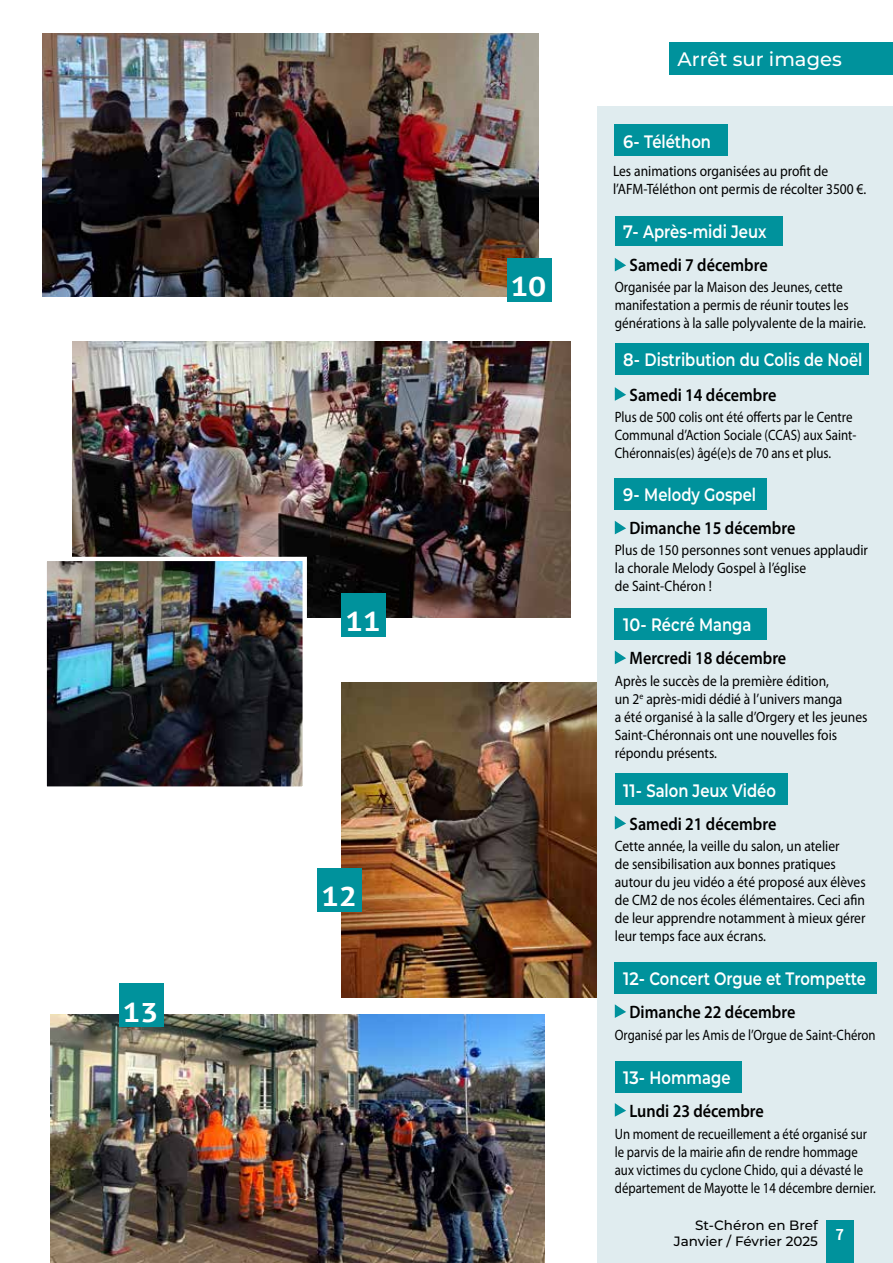
<style>
.page{position:relative;width:893px;height:1263px;background:#fff}
.page>*{position:absolute;margin:0;border:0;box-sizing:border-box;transform-origin:0 0}
.t1{font:700 27px "PT Sans Caption";color:#fff;scale:1.1 1}
.t2{font:500 19.5px "Montserrat";color:#fff}
.t3{font:600 18px "Montserrat";color:#fff;scale:.9 1}
.t4{font:600 18px "Myriad Pro";color:#000;scale:.9 1}
.t5{font:700 condensed 15.3px "Roboto";color:#fff}
.t6{font:15px/18px "Myriad Pro";color:#000;scale:.9 1}
.t7{font:15px/18px "Myriad Pro";color:#000;scale:.85 1}
.t8{font:15px/18px "Myriad Pro";color:#000;scale:.88 1}
.t9{font:15px/18px "Myriad Pro";color:#000;scale:.86 1}
.t10{font:500 13.5px/16.2px "Montserrat";color:#000;text-align:right}
</style>
<div class="page">
<img style="left:342px;top:682px;width:255px;height:316px">
<div style="left:597px;top:107px;width:296px;height:1156px;background:#e0ecef"></div>
<div style="left:826px;top:1220px;width:27px;height:43px;background:#00929c"></div>
<div style="left:669px;top:43px;width:224px;height:32px;background:#00929c"></div>
<div style="left:615px;top:124px;width:113px;height:32px;background:#00929c"></div>
<div style="left:615px;top:216px;width:167px;height:29px;background:#00929c"></div>
<div style="left:615px;top:343px;width:253px;height:32px;background:#00929c"></div>
<div style="left:615px;top:478px;width:152px;height:32px;background:#00929c"></div>
<div style="left:615px;top:608px;width:152px;height:32px;background:#00929c"></div>
<div style="left:615px;top:773px;width:172px;height:32px;background:#00929c"></div>
<div style="left:615px;top:962px;width:262px;height:32px;background:#00929c"></div>
<div style="left:615px;top:1060px;width:126px;height:32px;background:#00929c"></div>
<img style="left:51px;top:1015px;width:493px;height:248px">
<img style="left:43px;top:33px;width:496px;height:263px">
<img style="left:73px;top:341px;width:497px;height:277px">
<img style="left:48px;top:562px;width:254px;height:224px">
<div style="left:43px;top:557px;width:264px;height:234px;border:4px solid #fff"></div>
<div style="left:507px;top:258px;width:44px;height:43px;background:#00929c"></div>
<div style="left:342px;top:593px;width:44px;height:43px;background:#00929c"></div>
<div style="left:318px;top:868px;width:44px;height:44px;background:#00929c"></div>
<svg style="left:615px;top:258px;width:11px;height:13px"></svg>
<svg style="left:615px;top:387px;width:11px;height:14px"></svg>
<svg style="left:615px;top:521px;width:11px;height:13px"></svg>
<svg style="left:615px;top:651px;width:11px;height:13px"></svg>
<svg style="left:615px;top:816px;width:11px;height:13px"></svg>
<svg style="left:615px;top:1004px;width:11px;height:14px"></svg>
<svg style="left:615px;top:1103px;width:11px;height:14px"></svg>
<div style="left:119px;top:983px;width:44px;height:44px;background:#00929c"></div>
<h1 class="t1" style="left:123px;top:994px;width:33px">13</h1>
<h1 class="t1" style="left:346px;top:603px;width:33px">11</h1>
<h1 class="t1" style="left:321px;top:878px;width:33px">12</h1>
<h1 class="t1" style="left:511px;top:268px;width:33px">10</h1>
<h2 class="t2" style="left:677px;top:45px;width:166px">Arrêt sur images</h2>
<p class="t3" style="left:623px;top:128px;width:99px">6- Téléthon</p>
<p class="t6" style="left:613px;top:162px;width:283px">Les animations organisées au profit de l’AFM-Téléthon ont permis de récolter 3500 €.</p>
<p class="t3" style="left:623px;top:219px;width:161px">7- Après-midi Jeux</p>
<p class="t4" style="left:629px;top:255px;width:155px">Samedi 7 décembre</p>
<p class="t8" style="left:615px;top:278px;width:287px">Organisée par la Maison des Jeunes, cette manifestation a permis de réunir toutes les générations à la salle polyvalente de la mairie.</p>
<p class="t3" style="left:623px;top:347px;width:267px">8- Distribution du Colis de Noël</p>
<p class="t4" style="left:629px;top:385px;width:165px">Samedi 14 décembre</p>
<p class="t9" style="left:615px;top:408px;width:282px">Plus de 500 colis ont été offerts par le Centre<br>Communal d’Action Sociale (CCAS) aux Saint-<br>Chéronnais(es) âgé(e)s de 70 ans et plus.</p>
<p class="t3" style="left:623px;top:482px;width:149px">9- Melody Gospel</p>
<p class="t4" style="left:629px;top:518px;width:186px">Dimanche 15 décembre</p>
<p class="t6" style="left:615px;top:541px;width:283px">Plus de 150 personnes sont venues applaudir la chorale Melody Gospel à l’église<br>de Saint-Chéron !</p>
<p class="t3" style="left:623px;top:612px;width:144px">10- Récré Manga</p>
<p class="t4" style="left:629px;top:648px;width:176px">Mercredi 18 décembre</p>
<p class="t6" style="left:615px;top:672px;width:282px">Après le succès de la première édition,<br>un 2<sup>e</sup> après-midi dédié à l’univers manga<br>a été organisé à la salle d’Orgery et les jeunes Saint-Chéronnais ont une nouvelles fois répondu présents.</p>
<p class="t3" style="left:623px;top:777px;width:171px">11- Salon Jeux Vidéo</p>
<p class="t4" style="left:629px;top:813px;width:165px">Samedi 21 décembre</p>
<p class="t6" style="left:615px;top:838px;width:280px">Cette année, la veille du salon, un atelier<br>de sensibilisation aux bonnes pratiques autour du jeu vidéo a été proposé aux élèves de CM2 de nos écoles élémentaires. Ceci afin de leur apprendre notamment à mieux gérer leur temps face aux écrans.</p>
<p class="t3" style="left:623px;top:966px;width:271px">12- Concert Orgue et Trompette</p>
<p class="t4" style="left:629px;top:1002px;width:186px">Dimanche 22 décembre</p>
<p class="t7" style="left:615px;top:1026px;width:308px">Organisé par les Amis de l’Orgue de Saint-Chéron</p>
<p class="t3" style="left:623px;top:1064px;width:121px">13- Hommage</p>
<p class="t4" style="left:629px;top:1101px;width:151px">Lundi 23 décembre</p>
<p class="t7" style="left:615px;top:1125px;width:309px">Un moment de recueillement a été organisé sur le parvis de la mairie afin de rendre hommage aux victimes du cyclone Chido, qui a dévasté le département de Mayotte le 14 décembre dernier.</p>
<p class="t10" style="left:674px;top:1217px;width:146px">St-Chéron en Bref<br>Janvier / Février 2025</p>
<p class="t5" style="left:836px;top:1225px;width:10px">7</p>
</div>
